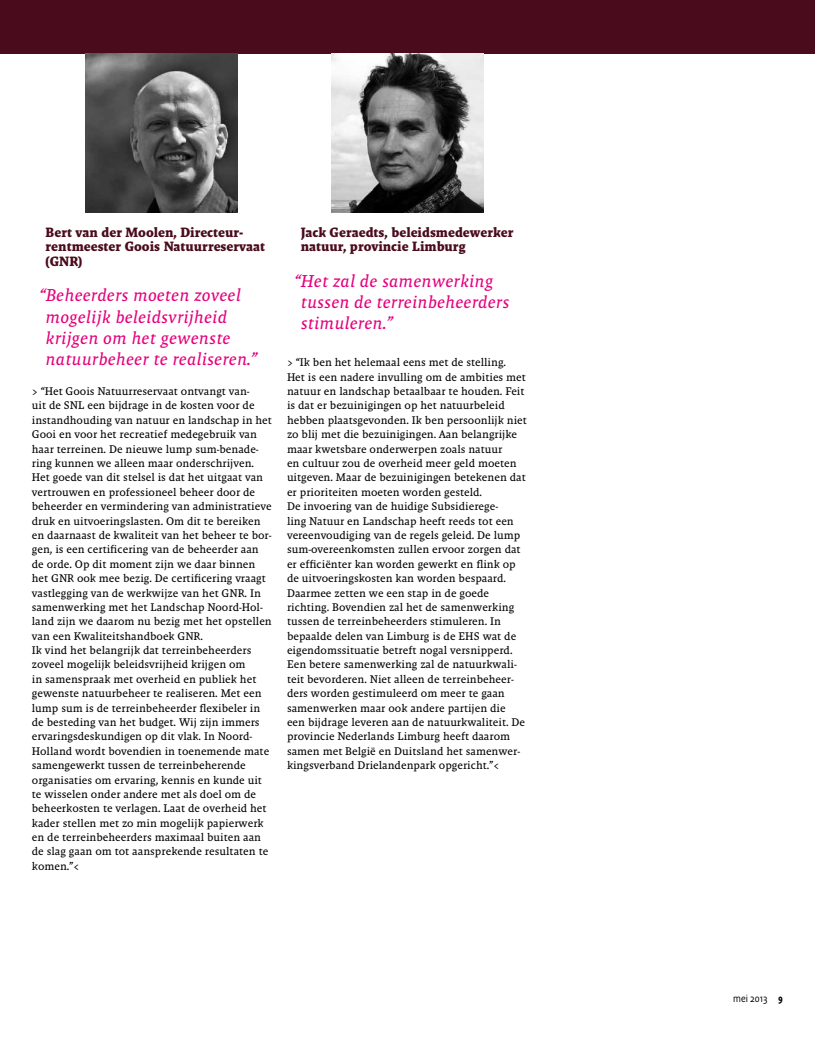
<style>
.page{position:relative;width:815px;height:1046px;background:#fff}
.page>*{position:absolute;margin:0;border:0;box-sizing:border-box;transform-origin:0 0}
.t1{font:italic 17.5px/21.2px "Malaga Reg";color:#e5007c}
.t2{font:700 13.75px/14.4px "Malaga";color:#4a0b1c}
.t3{font:11.25px/14.4px "Malaga Reg";color:#000}
.t4{font:300 10.38px "Absara Sans Head";color:#000}
.s1{font-weight:500}
</style>
<div class="page">
<div style="left:0;top:0;width:815px;height:53px;background:#4a0b1c"></div>
<img style="left:85px;top:53px;width:152px;height:160px">
<img style="left:331px;top:53px;width:153px;height:160px">
<p class="t2" style="left:46px;top:225px;width:221px">Bert van der Moolen, Directeur&shy;rentmeester Goois Natuurreservaat (GNR)</p>
<h1 class="t1" style="left:46px;top:284px;width:213px;text-indent:-6px">“Beheerders moeten zoveel mogelijk beleidsvrijheid krijgen om het gewenste natuurbeheer te realiseren.”</h1>
<p class="t3" style="left:32px;top:384px;width:242px">&gt; “Het Goois Natuurreservaat ontvangt van-<br>uit de SNL een bijdrage in de kosten voor de instandhouding van natuur en landschap in het Gooi en voor het recreatief medegebruik van haar terreinen. De nieuwe lump sum-benade&shy;ring kunnen we alleen maar onderschrijven.<br>Het goede van dit stelsel is dat het uitgaat van vertrouwen en professioneel beheer door de beheerder en vermindering van administratieve druk en uitvoeringslasten. Om dit te bereiken en daarnaast de kwaliteit van het beheer te bor&shy;gen, is een certificering van de beheerder aan de orde. Op dit moment zijn we daar binnen het GNR ook mee bezig. De certificering vraagt vastlegging van de werkwijze van het GNR. In samenwerking met het Landschap Noord-Hol&shy;land zijn we daarom nu bezig met het opstellen van een Kwaliteitshandboek GNR.<br>Ik vind het belangrijk dat terreinbeheerders zoveel mogelijk beleidsvrijheid krijgen om<br>in samenspraak met overheid en publiek het gewenste natuurbeheer te realiseren. Met een lump sum is de terreinbeheerder flexibeler in de besteding van het budget. Wij zijn immers ervaringsdeskundigen op dit vlak. In Noord-Holland wordt bovendien in toenemende mate samengewerkt tussen de terreinbeherende organisaties om ervaring, kennis en kunde uit te wisselen onder andere met als doel om de beheerkosten te verlagen. Laat de overheid het kader stellen met zo min mogelijk papierwerk en de terreinbeheerders maximaal buiten aan de slag gaan om tot aansprekende resultaten te komen.”&lt;</p>
<p class="t2" style="left:301px;top:225px;width:214px">Jack Geraedts, beleidsmedewerker natuur, provincie Limburg</p>
<h1 class="t1" style="left:301px;top:270px;width:210px;text-indent:-6px">“Het zal de samenwerking tussen de terreinbeheerders stimuleren.”</h1>
<p class="t3" style="left:287px;top:355px;width:241px">&gt; “Ik ben het helemaal eens met de stelling.<br>Het is een nadere invulling om de ambities met natuur en landschap betaalbaar te houden. Feit is dat er bezuinigingen op het natuurbeleid hebben plaatsgevonden. Ik ben persoonlijk niet zo blij met die bezuinigingen. Aan belangrijke maar kwetsbare onderwerpen zoals natuur<br>en cultuur zou de overheid meer geld moeten uitgeven. Maar de bezuinigingen betekenen dat er prioriteiten moeten worden gesteld.<br>De invoering van de huidige Subsidierege-<br>ling Natuur en Landschap heeft reeds tot een vereenvoudiging van de regels geleid. De lump sum-overeenkomsten zullen ervoor zorgen dat er efficiënter kan worden gewerkt en flink op de uitvoeringskosten kan worden bespaard.<br>Daarmee zetten we een stap in de goede richting. Bovendien zal het de samenwerking tussen de terreinbeheerders stimuleren. In bepaalde delen van Limburg is de EHS wat de eigendomssituatie betreft nogal versnipperd.<br>Een betere samenwerking zal de natuurkwali&shy;teit bevorderen. Niet alleen de terreinbeheer&shy;ders worden gestimuleerd om meer te gaan samenwerken maar ook andere partijen die<br>een bijdrage leveren aan de natuurkwaliteit. De provincie Nederlands Limburg heeft daarom samen met België en Duitsland het samenwer&shy;kingsverband Drielandenpark opgericht.”&lt;</p>
<p class="t4" style="left:733px;top:991px;width:51px">mei 2013 <span class="s1">9</span></p>
</div>
